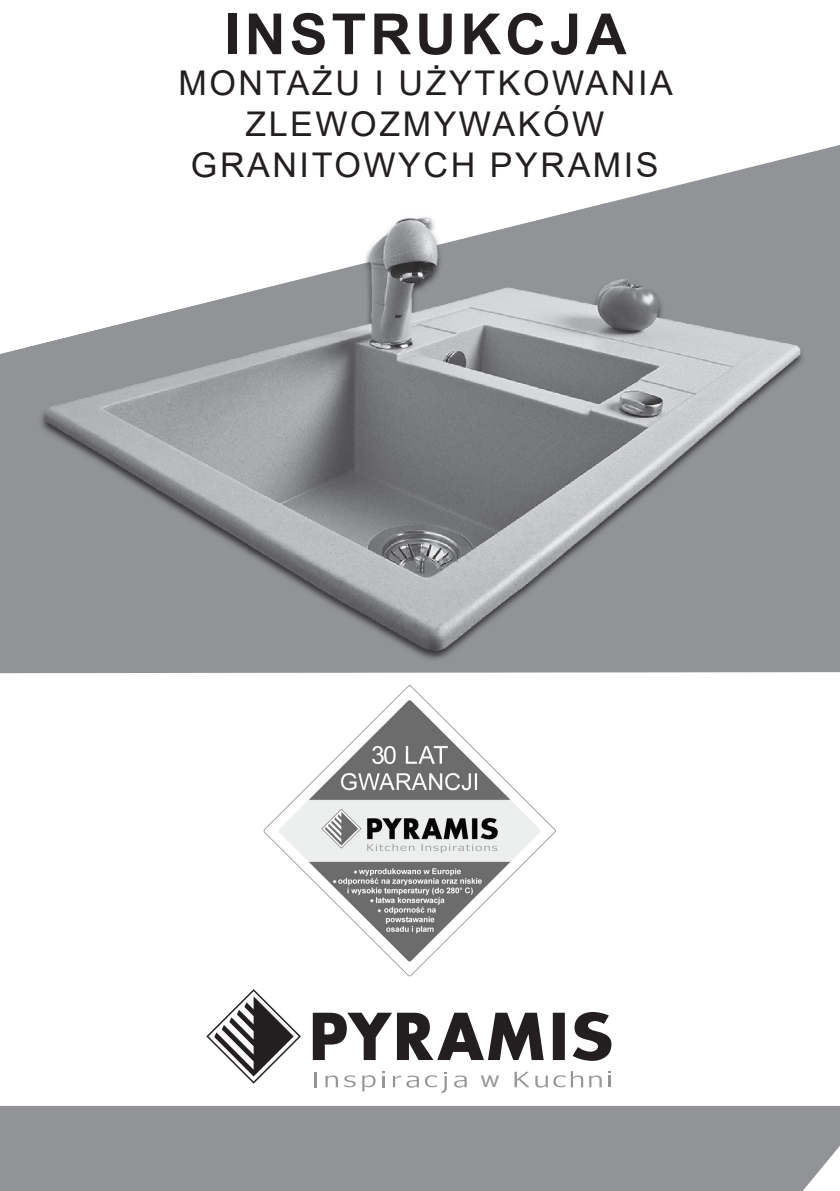
<style>
.page{position:relative;width:840px;height:1191px;background:#fff}
.page>*{position:absolute;margin:0;border:0;box-sizing:border-box;transform-origin:0 0}
.t1{font:700 56.8px "Arial";letter-spacing:.07em;color:#231f20}
.t2{font:34px/40.8px "Arial";letter-spacing:.075em;color:#231f20;text-align:center}
.t3{font:23.8px "Myriad";color:#939598;scale:1.09 1}
</style>
<div class="page">
<svg style="left:0;top:145px;width:839px;height:528px"></svg>
<img style="left:29px;top:203px;width:781px;height:461px">
<img style="left:38px;top:216px;width:209px;height:76px">
<img style="left:247px;top:216px;width:557px;height:446px">
<img style="left:38px;top:292px;width:210px;height:370px">
<div style="left:0;top:1106px;width:839px;height:85px;background:#919396"></div>
<svg style="left:312px;top:1012px;width:231px;height:48px"></svg>
<svg style="left:552px;top:1012px;width:12px;height:48px"></svg>
<svg style="left:572px;top:1012px;width:39px;height:48px"></svg>
<svg style="left:206px;top:989px;width:95px;height:94px"></svg>
<svg style="left:514px;top:1071px;width:15px;height:16px"></svg>
<svg style="left:382px;top:1071px;width:3px;height:16px"></svg>
<svg style="left:553px;top:1071px;width:30px;height:16px"></svg>
<svg style="left:535px;top:1075px;width:12px;height:12px"></svg>
<svg style="left:325px;top:1075px;width:13px;height:12px"></svg>
<svg style="left:344px;top:1075px;width:11px;height:12px"></svg>
<svg style="left:362px;top:1075px;width:13px;height:16px"></svg>
<svg style="left:454px;top:1075px;width:12px;height:12px"></svg>
<svg style="left:393px;top:1075px;width:25px;height:12px"></svg>
<svg style="left:608px;top:1071px;width:2px;height:16px"></svg>
<svg style="left:589px;top:1075px;width:12px;height:12px"></svg>
<svg style="left:314px;top:1072px;width:2px;height:15px"></svg>
<svg style="left:425px;top:1072px;width:21px;height:21px"></svg>
<img style="left:264px;top:685px;width:290px;height:291px">
<h1 class="t1" style="left:225px;top:-6px;width:403px">INSTRUKCJA</h1>
<p class="t2" style="left:178px;top:62px;width:495px">MONTAŻU I UŻYTKOWANIA<br>ZLEWOZMYWAKÓW<br>GRANITOWYCH PYRAMIS</p>
<p class="t3" style="left:480px;top:1067px;width:19px">w</p>
</div>
